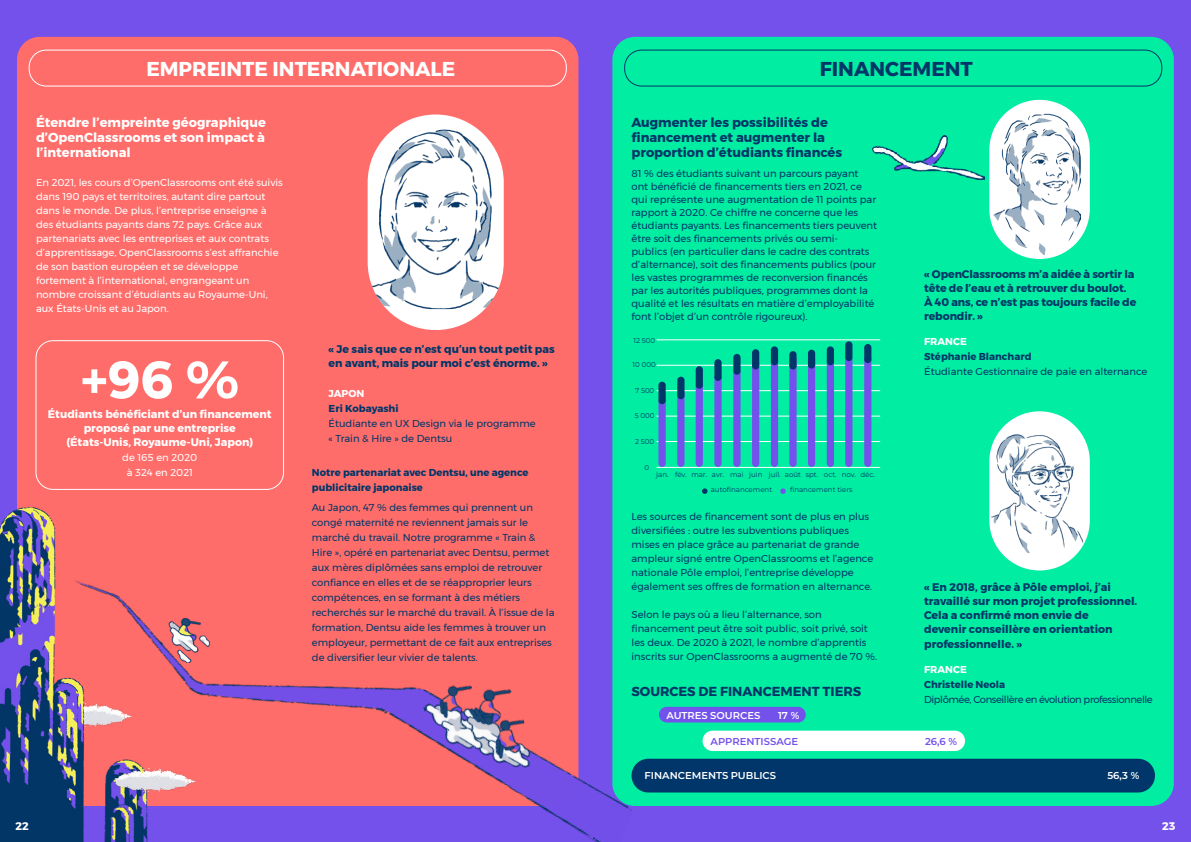
<style>
.page{position:relative;width:1191px;height:842px;background:#7451eb}
.page>*{position:absolute;margin:0;border:0;box-sizing:border-box;transform-origin:0 0}
.t1{font:700 52.8px "Montserrat";color:#fff}
.t2{font:700 20px "Montserrat";color:#fff}
.t3{font:700 20px "Montserrat";color:#003668}
.t4{font:700 13px/15px "Montserrat";color:#003668}
.t5{font:700 13px/15px "Montserrat";color:#fff;text-align:justify}
.t6{font:700 11px/14px "Montserrat";color:#003668}
.t7{font:700 11px/14px "Montserrat";color:#fff;text-align:center}
.t8{font:10px/13px "Montserrat";color:#003668}
.t9{font:10px/14px "Montserrat";color:#fff}
.t10{font:700 10px/15px "Montserrat";color:#003668}
.t11{font:10px "Montserrat";letter-spacing:-.04em;color:#003668}
.t12{font:600 10px "Montserrat";color:#fff}
.t13{font:600 10px "Montserrat";color:#7352eb}
.t14{font:700 10px "Montserrat";color:#fff}
.t15{font:100 7px "Montserrat";color:#003668}
</style>
<div class="page">
<div style="left:17px;top:37px;width:561px;height:769px;background:#fe6d6a;border-radius:23px"></div>
<div style="left:612px;top:37px;width:561px;height:769px;background:#00eda2;border-radius:23px"></div>
<div style="left:624px;top:50px;width:538px;height:37px;border:1px solid #003668;border-radius:17px"></div>
<div style="left:29px;top:50px;width:538px;height:37px;border:1px solid #fff;border-radius:17px"></div>
<div style="left:35px;top:340px;width:249px;height:150px;border:1px solid #fff;border-radius:17px"></div>
<div style="left:368px;top:114px;width:136px;height:216px;background:#fff;border-radius:68px"></div>
<img style="left:368px;top:129px;width:136px;height:180px">
<div style="left:989px;top:100px;width:100px;height:159px;background:#fff;border-radius:50px"></div>
<img style="left:993px;top:112px;width:88px;height:143px">
<div style="left:989px;top:411px;width:100px;height:159px;background:#fff;border-radius:50px"></div>
<img style="left:990px;top:434px;width:99px;height:119px">
<img style="left:169px;top:555px;width:477px;height:287px">
<img style="left:165px;top:614px;width:49px;height:49px">
<img style="left:420px;top:669px;width:118px;height:125px">
<img style="left:0;top:507px;width:165px;height:335px">
<img style="left:100px;top:763px;width:104px;height:32px">
<hr style="left:656px;top:339px;width:224px;height:1px;background:#fff">
<hr style="left:656px;top:365px;width:224px;height:1px;background:#fff">
<hr style="left:656px;top:390px;width:224px;height:1px;background:#fff">
<hr style="left:656px;top:416px;width:224px;height:1px;background:#fff">
<hr style="left:656px;top:441px;width:224px;height:1px;background:#fff">
<hr style="left:656px;top:467px;width:224px;height:1px;background:#fff">
<div style="left:658px;top:396px;width:7px;height:71px;background:#7451eb;border-radius:4px"></div>
<div style="left:658px;top:382px;width:7px;height:22px;background:#003668;border-radius:4px"></div>
<div style="left:677px;top:390px;width:7px;height:77px;background:#7451eb;border-radius:4px"></div>
<div style="left:677px;top:377px;width:7px;height:22px;background:#003668;border-radius:4px"></div>
<div style="left:695px;top:382px;width:8px;height:85px;background:#7451eb;border-radius:4px"></div>
<div style="left:695px;top:366px;width:8px;height:23px;background:#003668;border-radius:4px"></div>
<div style="left:714px;top:374px;width:7px;height:93px;background:#7451eb;border-radius:4px"></div>
<div style="left:714px;top:359px;width:7px;height:22px;background:#003668;border-radius:4px"></div>
<div style="left:733px;top:369px;width:7px;height:98px;background:#7451eb;border-radius:4px"></div>
<div style="left:733px;top:354px;width:7px;height:21px;background:#003668;border-radius:4px"></div>
<div style="left:752px;top:360px;width:7px;height:107px;background:#7451eb;border-radius:4px"></div>
<div style="left:752px;top:349px;width:7px;height:20px;background:#003668;border-radius:4px"></div>
<div style="left:771px;top:356px;width:7px;height:111px;background:#7451eb;border-radius:4px"></div>
<div style="left:771px;top:346px;width:7px;height:19px;background:#003668;border-radius:4px"></div>
<div style="left:789px;top:356px;width:7px;height:111px;background:#7451eb;border-radius:4px"></div>
<div style="left:789px;top:351px;width:7px;height:18px;background:#003668;border-radius:4px"></div>
<div style="left:808px;top:356px;width:7px;height:111px;background:#7451eb;border-radius:4px"></div>
<div style="left:808px;top:350px;width:7px;height:19px;background:#003668;border-radius:4px"></div>
<div style="left:826px;top:356px;width:8px;height:111px;background:#7451eb;border-radius:4px"></div>
<div style="left:826px;top:346px;width:8px;height:19px;background:#003668;border-radius:4px"></div>
<div style="left:845px;top:356px;width:7px;height:111px;background:#7451eb;border-radius:4px"></div>
<div style="left:845px;top:341px;width:7px;height:20px;background:#003668;border-radius:4px"></div>
<div style="left:864px;top:356px;width:7px;height:111px;background:#7451eb;border-radius:4px"></div>
<div style="left:864px;top:344px;width:7px;height:19px;background:#003668;border-radius:4px"></div>
<svg style="left:702px;top:488px;width:5px;height:6px"></svg>
<svg style="left:780px;top:488px;width:5px;height:6px"></svg>
<div style="left:631px;top:759px;width:524px;height:33px;background:#003669;border-radius:17px"></div>
<div style="left:659px;top:707px;width:146px;height:15px;background:#7352eb;border-radius:8px"></div>
<div style="left:702px;top:731px;width:263px;height:20px;background:#fff;border-radius:10px"></div>
<img style="left:872px;top:136px;width:112px;height:44px">
<h2 class="t2" style="left:146px;top:53px;width:310px">EMPREINTE INTERNATIONALE</h2>
<h2 class="t3" style="left:819px;top:53px;width:155px">FINANCEMENT</h2>
<h3 class="t5" style="left:36px;top:115px;width:231px">Étendre l’empreinte géographique d’OpenClassrooms et son impact à l’international</h3>
<h3 class="t4" style="left:631px;top:115px;width:212px">Augmenter les possibilités de financement et augmenter la proportion d’étudiants financés</h3>
<p class="t9" style="left:36px;top:175px;width:248px">En 2021, les cours d’OpenClassrooms ont été suivis dans 190 pays et territoires, autant dire partout dans le monde. De plus, l’entreprise enseigne à des étudiants payants dans 72 pays. Grâce aux partenariats avec les entreprises et aux contrats d’apprentissage, OpenClassrooms s’est affranchie de son bastion européen et se développe fortement à l’international, engrangeant un nombre croissant d’étudiants au Royaume-Uni, aux États-Unis et au Japon.</p>
<p class="t8" style="left:631px;top:167px;width:247px">81 % des étudiants suivant un parcours payant ont bénéficié de financements tiers en 2021, ce qui représente une augmentation de 11 points par rapport à 2020. Ce chiffre ne concerne que les étudiants payants. Les financements tiers peuvent être soit des financements privés ou semi-<br>publics (en particulier dans le cadre des contrats d’alternance), soit des financements publics (pour les vastes programmes de reconversion financés par les autorités publiques, programmes dont la qualité et les résultats en matière d’employabilité font l’objet d’un contrôle rigoureux).</p>
<h1 class="t1" style="left:81px;top:337px;width:159px">+96 %</h1>
<p class="t7" style="left:66px;top:421px;width:188px">proposé par une entreprise (États-Unis, Royaume-Uni, Japon)</p>
<p class="t9" style="left:122px;top:450px;width:76px;line-height:15px;text-align:center">de 165 en 2020 à 324 en 2021</p>
<p class="t7" style="left:48px;top:407px;width:225px">Étudiants bénéficiant d’un financement</p>
<p class="t6" style="left:329px;top:343px;width:228px">« Je sais que ce n’est qu’un tout petit pas en avant, mais pour moi c’est énorme. »</p>
<p class="t14" style="left:329px;top:386px;width:37px">JAPON</p>
<p class="t10" style="left:329px;top:401px;width:71px">Eri Kobayashi</p>
<p class="t8" style="left:329px;top:416px;width:209px;line-height:15px">Étudiante en UX Design via le programme « Train &amp; Hire » de Dentsu</p>
<p class="t10" style="left:312px;top:465px;width:218px">Notre partenariat avec Dentsu, une agence publicitaire japonaise</p>
<p class="t8" style="left:312px;top:499px;width:244px;line-height:15px">Au Japon, 47 % des femmes qui prennent un congé maternité ne reviennent jamais sur le marché du travail. Notre programme « Train &amp; Hire », opéré en partenariat avec Dentsu, permet aux mères diplômées sans emploi de retrouver confiance en elles et de se réapproprier leurs compétences, en se formant à des métiers recherchés sur le marché du travail. À l’issue de la formation, Dentsu aide les femmes à trouver un employeur, permettant de ce fait aux entreprises de diversifier leur vivier de talents.</p>
<p class="t15" style="left:633px;top:336px;width:23px">12 500</p>
<p class="t15" style="left:632px;top:360px;width:25px">10 000</p>
<p class="t15" style="left:635px;top:386px;width:21px">7 500</p>
<p class="t15" style="left:634px;top:411px;width:21px">5 000</p>
<p class="t15" style="left:635px;top:437px;width:21px">2 500</p>
<p class="t15" style="left:644px;top:462px;width:6px">0</p>
<p class="t15" style="left:730px;top:470px;width:146px">mai juin juil. août spt. oct. nov. déc.</p>
<p class="t15" style="left:656px;top:470px;width:69px">jan. fév. mar. avr.</p>
<p class="t15" style="left:711px;top:485px;width:63px">autofinancement</p>
<p class="t15" style="left:790px;top:485px;width:64px">financement tiers</p>
<p class="t8" style="left:631px;top:509px;width:243px;line-height:14px">Les sources de financement sont de plus en plus diversifiées : outre les subventions publiques mises en place grâce au partenariat de grande ampleur signé entre OpenClassrooms et l’agence nationale Pôle emploi, l’entreprise développe également ses offres de formation en alternance.</p>
<p class="t8" style="left:631px;top:607px;width:247px;line-height:14px">Selon le pays où a lieu l’alternance, son financement peut être soit public, soit privé, soit les deux. De 2020 à 2021, le nombre d’apprentis inscrits sur OpenClassrooms a augmenté de 70 %.</p>
<h3 class="t4" style="left:631px;top:684px;width:231px">SOURCES DE FINANCEMENT TIERS</h3>
<p class="t12" style="left:666px;top:709px;width:96px">AUTRES SOURCES</p>
<p class="t12" style="left:778px;top:709px;width:23px">17 %</p>
<p class="t6" style="left:924px;top:267px;width:214px">« OpenClassrooms m’a aidée à sortir la tête de l’eau et à retrouver du boulot.<br>À 40 ans, ce n’est pas toujours facile de rebondir. »</p>
<p class="t14" style="left:924px;top:334px;width:44px">FRANCE</p>
<p class="t10" style="left:924px;top:349px;width:109px">Stéphanie Blanchard</p>
<p class="t8" style="left:924px;top:365px;width:225px">Étudiante Gestionnaire de paie en alternance</p>
<p class="t6" style="left:924px;top:580px;width:215px">« En 2018, grâce à Pôle emploi, j’ai travaillé sur mon projet professionnel.<br>Cela a confirmé mon envie de<br>devenir conseillère en orientation</p>
<p class="t6" style="left:924px;top:637px;width:99px">professionnelle. »</p>
<p class="t14" style="left:924px;top:662px;width:44px">FRANCE</p>
<p class="t10" style="left:924px;top:677px;width:82px">Christelle Neola</p>
<p class="t11" style="left:924px;top:692px;width:230px">Diplômée, Conseillère en évolution professionnelle</p>
<p class="t13" style="left:710px;top:734px;width:89px">APPRENTISSAGE</p>
<p class="t13" style="left:925px;top:734px;width:34px">26,6 %</p>
<p class="t12" style="left:644px;top:769px;width:133px">FINANCEMENTS PUBLICS</p>
<p class="t12" style="left:1107px;top:769px;width:33px">56,3 %</p>
<p class="t7" style="left:16px;top:819px;width:15px">22</p>
<p class="t7" style="left:1162px;top:819px;width:15px">23</p>
</div>
